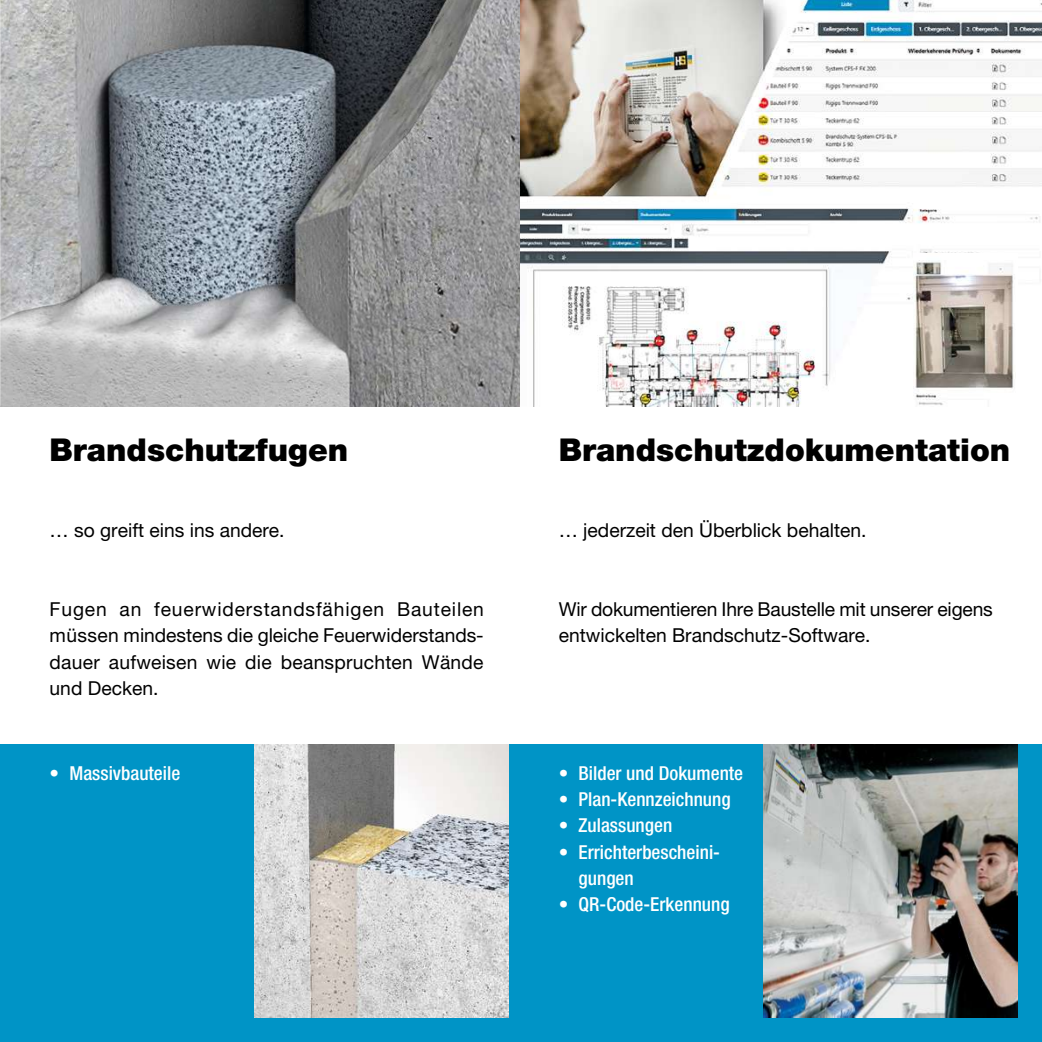
<style>
.page{position:relative;width:1042px;height:1042px;background:#fff}
.page>*{position:absolute;margin:0;border:0;box-sizing:border-box;transform-origin:0 0}
.t1{font:900 31.5px "Helvetica Neue LT";color:#000}
.t2{font:19.25px/26.2px "Helvetica Neue LT";color:#000;text-align:justify}
.t3{font:500 condensed 19.25px/26.2px "Helvetica Neue LT";color:#fff}
</style>
<div class="page">
<div style="left:0;top:744px;width:521px;height:298px;background:#0094c6"></div>
<div style="left:521px;top:744px;width:521px;height:298px;background:#0094c6"></div>
<img style="left:1px;top:0;width:520px;height:407px">
<img style="left:0;top:0;width:1px;height:407px">
<svg style="left:521px;top:0;width:521px;height:407px"></svg>
<img style="left:913px;top:253px;width:102px;height:154px">
<img style="left:255px;top:744px;width:253px;height:273px">
<img style="left:764px;top:744px;width:253px;height:273px">
<h1 class="t1" style="left:50px;top:431px;width:300px">Brandschutzfugen</h1>
<h1 class="t1" style="left:559px;top:431px;width:453px">Brandschutzdokumentation</h1>
<p class="t2" style="left:50px;top:517px;width:236px">… so greift eins ins andere.</p>
<p class="t2" style="left:50px;top:596px;width:436px">Fugen an feuerwiderstandsfähigen Bauteilen müssen mindestens die gleiche Feuerwiderstands&shy;dauer aufweisen wie die beanspruchten Wände und Decken.</p>
<p class="t2" style="left:559px;top:517px;width:309px">… jederzeit den Überblick behalten.</p>
<p class="t2" style="left:559px;top:596px;width:436px">Wir dokumentieren Ihre Baustelle mit unserer eigens entwickelten Brandschutz-Software.</p>
<p class="t3" style="left:50px;top:759px;width:132px">• Massivbauteile</p>
<p class="t3" style="left:559px;top:759px;width:186px">• Bilder und Dokumente</p>
<p class="t3" style="left:559px;top:786px;width:173px">• Plan-Kennzeichnung</p>
<p class="t3" style="left:559px;top:812px;width:115px">• Zulassungen</p>
<p class="t3" style="left:578px;top:838px;width:143px;text-indent:-20px">• Errichterbescheini&shy;gungen</p>
<p class="t3" style="left:559px;top:891px;width:172px">• QR-Code-Erkennung</p>
</div>
